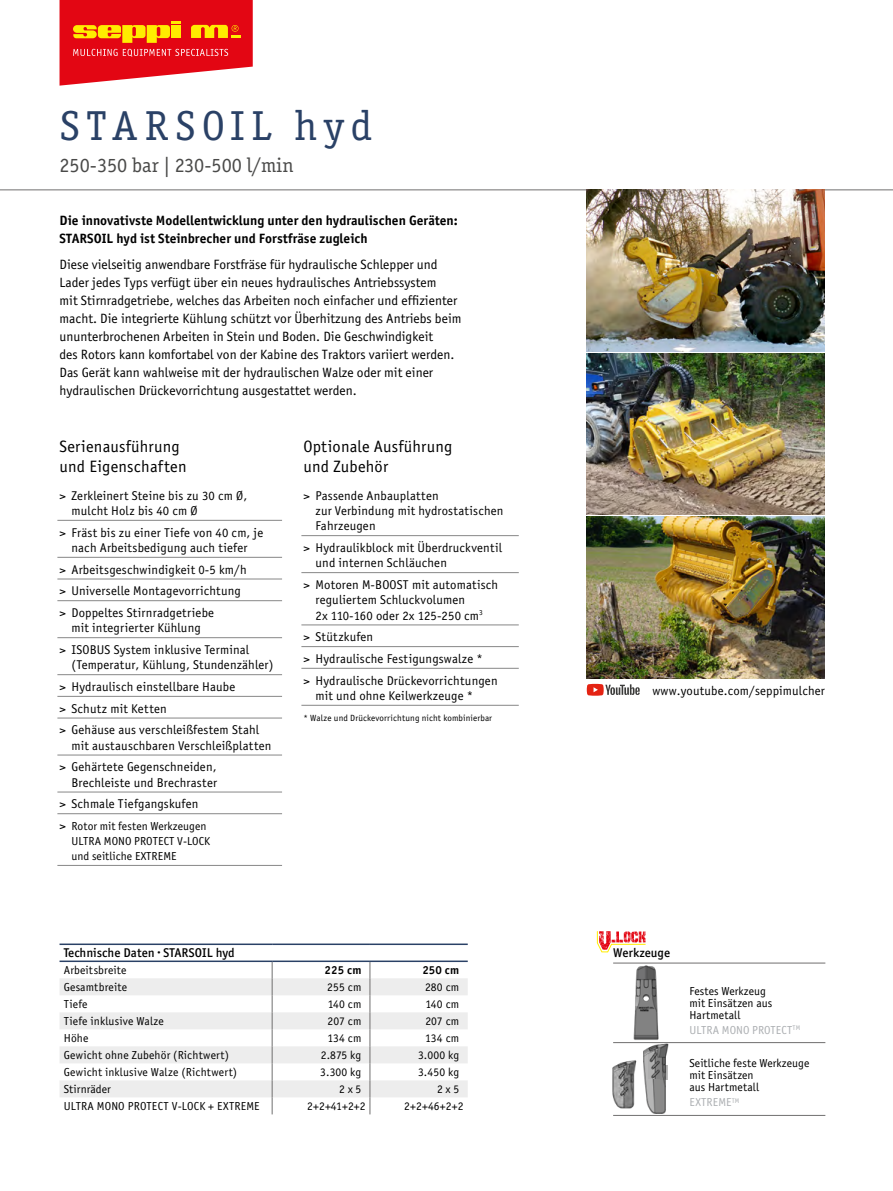
<style>
.page{position:relative;width:893px;height:1191px;background:#fff}
.page>*{position:absolute;margin:0;border:0;box-sizing:border-box;transform-origin:0 0}
.t1{font:42px "Officina Serif ITC";letter-spacing:.15em;color:#2a4166}
.t2{font:20.25px "Officina Serif ITC";color:#4a4a49}
.t3{font:16.5px/19.5px "Officina Sans Book ITC";letter-spacing:.01em;color:#000}
.t4{font:13.5px/18px "Officina Sans Book ITC";color:#000}
.t5{font:13.5px/18px "Officina Sans Bold ITC";color:#000}
.t6{font:12.75px/15.3px "Officina Sans Book ITC";letter-spacing:.01em;color:#000}
.t7{font:12.75px "Officina Sans Medium ITC";color:#000}
.t8{font:11.7px/12px "Officina Sans Book ITC";letter-spacing:.01em;color:#000}
.t9{font:11.7px "Officina Sans Book ITC";color:#acafb2}
.t10{font:11.7px "Officina Sans Bold ITC";letter-spacing:.01em;color:#000}
.t11{font:9px "Officina Sans Book ITC";letter-spacing:.01em;color:#000}
.s1{font-size:12.75px}
</style>
<div class="page">
<hr style="left:0;top:190px;width:893px;height:1px;background:#706f6f">
<svg style="left:60px;top:0;width:193px;height:86px"></svg>
<img style="left:587px;top:190px;width:238px;height:161px">
<img style="left:587px;top:353px;width:238px;height:325px">
<hr style="left:613px;top:1115px;width:212px;height:1px;background:#706f6f">
<hr style="left:613px;top:1042px;width:212px;height:1px;background:#706f6f">
<img style="left:634px;top:965px;width:25px;height:75px">
<hr style="left:613px;top:962px;width:212px;height:1px;background:#706f6f">
<img style="left:642px;top:1043px;width:28px;height:71px">
<img style="left:648px;top:1043px;width:21px;height:35px">
<img style="left:661px;top:1065px;width:7px;height:14px">
<img style="left:612px;top:1060px;width:25px;height:49px">
<svg style="left:597px;top:931px;width:49px;height:21px"></svg>
<svg style="left:587px;top:684px;width:53px;height:11px"></svg>
<hr style="left:57px;top:520px;width:225px;height:1px;background:#878787">
<hr style="left:57px;top:557px;width:225px;height:1px;background:#878787">
<hr style="left:57px;top:579px;width:225px;height:1px;background:#878787">
<hr style="left:57px;top:600px;width:225px;height:1px;background:#878787">
<hr style="left:57px;top:637px;width:225px;height:1px;background:#878787">
<hr style="left:57px;top:674px;width:225px;height:1px;background:#878787">
<hr style="left:57px;top:696px;width:225px;height:1px;background:#878787">
<hr style="left:57px;top:718px;width:225px;height:1px;background:#878787">
<hr style="left:57px;top:755px;width:225px;height:1px;background:#878787">
<hr style="left:57px;top:791px;width:225px;height:1px;background:#878787">
<hr style="left:57px;top:813px;width:225px;height:1px;background:#878787">
<hr style="left:57px;top:865px;width:225px;height:1px;background:#878787">
<hr style="left:301px;top:535px;width:218px;height:1px;background:#878787">
<hr style="left:301px;top:572px;width:218px;height:1px;background:#878787">
<hr style="left:301px;top:624px;width:218px;height:1px;background:#878787">
<hr style="left:301px;top:646px;width:218px;height:1px;background:#878787">
<hr style="left:301px;top:668px;width:218px;height:1px;background:#878787">
<hr style="left:301px;top:705px;width:218px;height:1px;background:#878787">
<svg style="left:60px;top:978px;width:408px;height:119px;fill:#ededed"></svg>
<svg style="left:370px;top:962px;width:1px;height:152px"></svg>
<svg style="left:272px;top:962px;width:1px;height:152px"></svg>
<hr style="left:60px;top:943px;width:212px;height:2px;background:#2a4166">
<hr style="left:272px;top:943px;width:98px;height:2px;background:#2a4166">
<hr style="left:370px;top:943px;width:98px;height:2px;background:#2a4166">
<hr style="left:60px;top:960px;width:212px;height:2px;background:#2a4166">
<hr style="left:272px;top:960px;width:98px;height:2px;background:#2a4166">
<hr style="left:370px;top:960px;width:98px;height:2px;background:#2a4166">
<h1 class="t1" style="left:60px;top:99px;width:314px">STARSOIL hyd</h1>
<h2 class="t2" style="left:60px;top:152px;width:236px">250-350 bar | 230-500 l/min</h2>
<p class="t5" style="left:60px;top:211px;width:400px">Die innovativste Modellentwicklung unter den hydraulischen Geräten:<br>STARSOIL hyd ist Steinbrecher und Forstfräse zugleich</p>
<p class="t4" style="left:60px;top:255px;width:403px">Diese vielseitig anwendbare Forstfräse für hydraulische Schlepper und Lader jedes Typs verfügt über ein neues hydraulisches Antriebssystem<br>mit Stirnradgetriebe, welches das Arbeiten noch einfacher und effizienter macht. Die integrierte Kühlung schützt vor Überhitzung des Antriebs beim ununterbrochenen Arbeiten in Stein und Boden. Die Geschwindigkeit<br>des Rotors kann komfortabel von der Kabine des Traktors variiert werden.<br>Das Gerät kann wahlweise mit der hydraulischen Walze oder mit einer hydraulischen Drückevorrichtung ausgestattet werden.</p>
<p class="t3" style="left:60px;top:436px;width:129px">Serienausführung und Eigenschaften</p>
<p class="t6" style="left:72px;top:487px;width:177px;text-indent:-12px">&gt; Zerkleinert Steine bis zu 30 cm Ø, mulcht Holz bis 40 cm Ø</p>
<p class="t6" style="left:60px;top:524px;width:205px;text-align:center">&gt; Fräst bis zu einer Tiefe von 40 cm, je nach Arbeitsbedigung auch tiefer</p>
<p class="t6" style="left:60px;top:558px;width:189px;line-height:21.6px">&gt; Arbeitsgeschwindigkeit 0-5 km/h &gt; Universelle Montagevorrichtung &gt; Doppeltes Stirnradgetriebe</p>
<p class="t6" style="left:60px;top:616px;width:191px;line-height:21.8px;text-indent:12px">mit integrierter Kühlung<br>&gt; ISOBUS System inklusive Terminal</p>
<p class="t6" style="left:60px;top:653px;width:215px;line-height:21.8px;text-indent:12px">(Temperatur, Kühlung, Stundenzähler) &gt; Hydraulisch einstellbare Haube<br>&gt; Schutz mit Ketten<br>&gt; Gehäuse aus verschleißfestem Stahl</p>
<p class="t6" style="left:60px;top:734px;width:213px;line-height:21.8px;text-indent:12px">mit austauschbaren Verschleißplatten &gt; Gehärtete Gegenschneiden,</p>
<p class="t6" style="left:60px;top:771px;width:159px;line-height:21.6px;text-indent:12px">Brechleiste und Brechraster &gt; Schmale Tiefgangskufen</p>
<p class="t8" style="left:72px;top:818px;width:140px;line-height:15px;text-indent:-12px"><span class="s1">&gt;</span> Rotor mit festen Werkzeugen<br>ULTRA MONO PROTECT V-LOCK und seitliche EXTREME</p>
<p class="t3" style="left:304px;top:436px;width:151px">Optionale Ausführung und Zubehör</p>
<p class="t6" style="left:316px;top:487px;width:189px;text-indent:-12px">&gt; Passende Anbauplatten<br>zur Verbindung mit hydrostatischen<br>Fahrzeugen</p>
<p class="t6" style="left:316px;top:539px;width:188px;text-indent:-12px">&gt; Hydraulikblock mit Überdruckventil und internen Schläuchen</p>
<p class="t6" style="left:316px;top:576px;width:184px;text-indent:-12px">&gt; Motoren M-BOOST mit automatisch reguliertem Schluckvolumen<br>2x 110-160 oder 2x 125-250 cm<sup>3</sup></p>
<p class="t6" style="left:304px;top:625px;width:196px;line-height:21.6px">&gt; Stützkufen<br>&gt; Hydraulische Festigungswalze *<br>&gt; Hydraulische Drückevorrichtungen</p>
<p class="t6" style="left:316px;top:687px;width:159px">mit und ohne Keilwerkzeuge *</p>
<p class="t11" style="left:304px;top:712px;width:190px">* Walze und Drückevorrichtung nicht kombinierbar</p>
<p class="t7" style="left:64px;top:944px;width:172px">Technische Daten · STARSOIL hyd</p>
<p class="t8" style="left:64px;top:963px;width:64px">Arbeitsbreite</p>
<p class="t10" style="left:325px;top:962px;width:38px">225 cm</p>
<p class="t10" style="left:422px;top:962px;width:38px">250 cm</p>
<p class="t8" style="left:64px;top:980px;width:65px">Gesamtbreite</p>
<p class="t8" style="left:327px;top:980px;width:36px">255 cm</p>
<p class="t8" style="left:425px;top:980px;width:36px">280 cm</p>
<p class="t8" style="left:64px;top:997px;width:25px">Tiefe</p>
<p class="t8" style="left:328px;top:997px;width:35px">140 cm</p>
<p class="t8" style="left:425px;top:997px;width:35px">140 cm</p>
<p class="t8" style="left:64px;top:1014px;width:102px">Tiefe inklusive Walze</p>
<p class="t8" style="left:328px;top:1014px;width:35px">207 cm</p>
<p class="t8" style="left:425px;top:1014px;width:35px">207 cm</p>
<p class="t8" style="left:64px;top:1031px;width:26px">Höhe</p>
<p class="t8" style="left:327px;top:1031px;width:36px">134 cm</p>
<p class="t8" style="left:425px;top:1031px;width:36px">134 cm</p>
<p class="t8" style="left:64px;top:1048px;width:167px">Gewicht ohne Zubehör (Richtwert)</p>
<p class="t8" style="left:321px;top:1048px;width:42px">2.875 kg</p>
<p class="t8" style="left:418px;top:1048px;width:43px">3.000 kg</p>
<p class="t8" style="left:64px;top:1065px;width:175px">Gewicht inklusive Walze (Richtwert)</p>
<p class="t8" style="left:320px;top:1065px;width:43px">3.300 kg</p>
<p class="t8" style="left:418px;top:1065px;width:43px">3.450 kg</p>
<p class="t8" style="left:64px;top:1082px;width:49px">Stirnräder</p>
<p class="t8" style="left:339px;top:1082px;width:24px">2 x 5</p>
<p class="t8" style="left:437px;top:1082px;width:24px">2 x 5</p>
<p class="t8" style="left:64px;top:1099px;width:198px">ULTRA MONO PROTECT V-LOCK + EXTREME</p>
<p class="t8" style="left:307px;top:1099px;width:60px">2+2+41+2+2</p>
<p class="t8" style="left:404px;top:1099px;width:61px">2+2+46+2+2</p>
<p class="t6" style="left:652px;top:682px;width:174px">www.youtube.com/seppimulcher</p>
<p class="t7" style="left:613px;top:944px;width:59px">Werkzeuge</p>
<p class="t8" style="left:689px;top:984px;width:84px">Festes Werkzeug mit Einsätzen aus<br>Hartmetall</p>
<p class="t9" style="left:689px;top:1022px;width:112px">ULTRA MONO PROTECT<sup>TM</sup></p>
<p class="t8" style="left:689px;top:1057px;width:122px">Seitliche feste Werkzeuge mit Einsätzen<br>aus Hartmetall</p>
<p class="t9" style="left:689px;top:1094px;width:51px">EXTREME<sup>TM</sup></p>
</div>
